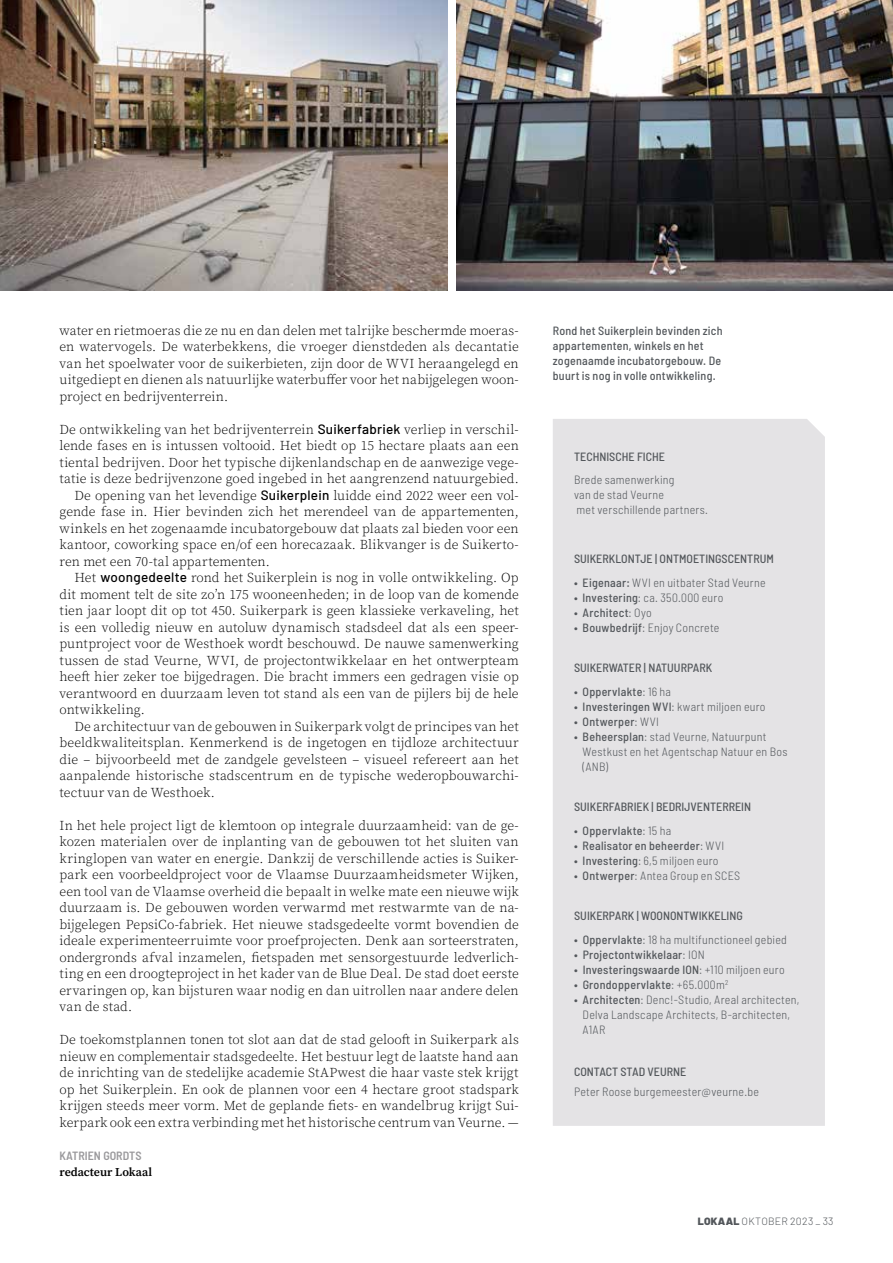
<style>
.page{position:relative;width:893px;height:1263px;background:#fff}
.page>*{position:absolute;margin:0;border:0;box-sizing:border-box;transform-origin:0 0}
.t1{font:300 13.5px/16.5px "Source Serif Pro";letter-spacing:.005em;color:#000;text-align:justify}
.t2{font:300 semi-condensed 12px/15px "Barlow";letter-spacing:.02em;color:#53575b}
.t3{font:500 semi-condensed 12px/15px "Barlow";letter-spacing:.02em;color:#53575b}
.t4{font:500 semi-condensed 12px "Barlow";color:#53575b}
.t5{font:600 12px "Source Serif Pro";color:#000}
.t6{font:600 semi-condensed 12px "Barlow";color:#9a999c}
.t7{font:300 10.5px "Barlow";letter-spacing:.025em;color:#53575b}
.s1{font-family:"Barlow";font-weight:500}
.s2{font-weight:500}
.s3{font-weight:300}
.s4{font-weight:900}
</style>
<div class="page">
<div style="left:553px;top:419px;width:272px;height:707px;background:#e4e3e5"></div>
<img style="left:457px;top:0;width:436px;height:290px">
<img style="left:1px;top:0;width:447px;height:290px">
<p class="t1" style="left:60px;top:322px;width:461px">water en rietmoeras die ze nu en dan delen met talrijke beschermde moeras&shy;en watervogels. De waterbekkens, die vroeger dienstdeden als decantatie van het spoelwater voor de suikerbieten, zijn door de WVI heraangelegd en uitgediept en dienen als natuurlijke waterbuffer voor het nabijgelegen woon&shy;project en bedrijventerrein.</p>
<p class="t1" style="left:60px;top:421px;width:461px">De ontwikkeling van het bedrijventerrein <span class="s1">Suikerfabriek</span> verliep in verschil-</p>
<p class="t1" style="left:60px;top:437px;width:461px">lende fases en is intussen voltooid. Het biedt op 15 hectare plaats aan een</p>
<p class="t1" style="left:60px;top:454px;width:461px">tiental bedrijven. Door het typische dijkenlandschap en de aanwezige vege-</p>
<p class="t1" style="left:60px;top:470px;width:461px">tatie is deze bedrijvenzone goed ingebed in het aangrenzend natuurgebied.</p>
<p class="t1" style="left:75px;top:487px;width:446px">De opening van het levendige <span class="s1">Suikerplein</span> luidde eind 2022 weer een vol-</p>
<p class="t1" style="left:60px;top:503px;width:461px">gende fase in. Hier bevinden zich het merendeel van de appartementen,</p>
<p class="t1" style="left:60px;top:520px;width:461px">winkels en het zogenaamde incubatorgebouw dat plaats zal bieden voor een</p>
<p class="t1" style="left:60px;top:536px;width:461px">kantoor, coworking space en/of een horecazaak. Blikvanger is de Suikerto-</p>
<p class="t1" style="left:60px;top:553px;width:212px">ren met een 70-tal appartementen.</p>
<p class="t1" style="left:75px;top:569px;width:446px">Het <span class="s1">woongedeelte</span> rond het Suikerplein is nog in volle ontwikkeling. Op</p>
<p class="t1" style="left:60px;top:586px;width:461px">dit moment telt de site zo’n 175 wooneenheden; in de loop van de komende</p>
<p class="t1" style="left:60px;top:602px;width:461px">tien jaar loopt dit op tot 450. Suikerpark is geen klassieke verkaveling, het</p>
<p class="t1" style="left:60px;top:619px;width:461px">is een volledig nieuw en autoluw dynamisch stadsdeel dat als een speer-</p>
<p class="t1" style="left:60px;top:635px;width:461px">puntproject voor de Westhoek wordt beschouwd. De nauwe samenwerking</p>
<p class="t1" style="left:60px;top:652px;width:461px">tussen de stad Veurne, WVI, de projectontwikkelaar en het ontwerpteam</p>
<p class="t1" style="left:60px;top:668px;width:461px">heeft hier zeker toe bijgedragen. Die bracht immers een gedragen visie op</p>
<p class="t1" style="left:60px;top:685px;width:461px">verantwoord en duurzaam leven tot stand als een van de pijlers bij de hele</p>
<p class="t1" style="left:60px;top:701px;width:87px">ontwikkeling.</p>
<p class="t1" style="left:75px;top:718px;width:446px">De architectuur van de gebouwen in Suikerpark volgt de principes van het</p>
<p class="t1" style="left:60px;top:734px;width:461px">beeldkwaliteitsplan. Kenmerkend is de ingetogen en tijdloze architectuur</p>
<p class="t1" style="left:60px;top:751px;width:461px">die – bijvoorbeeld met de zandgele gevelsteen – visueel refereert aan het</p>
<p class="t1" style="left:60px;top:767px;width:461px">aanpalende historische stadscentrum en de typische wederopbouwarchi-</p>
<p class="t1" style="left:60px;top:784px;width:157px">tectuur van de Westhoek.</p>
<p class="t1" style="left:60px;top:817px;width:461px">In het hele project ligt de klemtoon op integrale duurzaamheid: van de ge&shy;kozen materialen over de inplanting van de gebouwen tot het sluiten van kringlopen van water en energie. Dankzij de verschillende acties is Suiker&shy;park een voorbeeldproject voor de Vlaamse Duurzaamheidsmeter Wijken, een tool van de Vlaamse overheid die bepaalt in welke mate een nieuwe wijk duurzaam is. De gebouwen worden verwarmd met restwarmte van de na&shy;bijgelegen PepsiCo-fabriek. Het nieuwe stadsgedeelte vormt bovendien de ideale experimenteerruimte voor proefprojecten. Denk aan sorteerstraten, ondergronds afval inzamelen, fietspaden met sensorgestuurde ledverlich&shy;ting en een droogteproject in het kader van de Blue Deal. De stad doet eerste ervaringen op, kan bijsturen waar nodig en dan uitrollen naar andere delen van de stad.</p>
<p class="t1" style="left:60px;top:1031px;width:461px">De toekomstplannen tonen tot slot aan dat de stad gelooft in Suikerpark als nieuw en complementair stadsgedeelte. Het bestuur legt de laatste hand aan de inrichting van de stedelijke academie StAPwest die haar vaste stek krijgt op het Suikerplein. En ook de plannen voor een 4 hectare groot stadspark krijgen steeds meer vorm. Met de geplande fiets- en wandelbrug krijgt Sui&shy;kerpark ook een extra verbinding met het historische centrum van Veurne. —</p>
<p class="t6" style="left:60px;top:1148px;width:84px">KATRIEN GORDTS</p>
<p class="t5" style="left:60px;top:1164px;width:94px">redacteur Lokaal</p>
<p class="t3" style="left:553px;top:323px;width:171px">Rond het Suikerplein bevinden zich appartementen, winkels en het zogenaamde incubatorgebouw. De buurt is nog in volle ontwikkeling.</p>
<p class="t4" style="left:574px;top:449px;width:92px">TECHNISCHE FICHE</p>
<p class="t2" style="left:574px;top:472px;width:136px">Brede samenwerking<br>van de stad Veurne<br>met verschillende partners.</p>
<p class="t4" style="left:574px;top:551px;width:201px">SUIKERKLONTJE | ONTMOETINGSCENTRUM</p>
<p class="t2" style="left:574px;top:575px;width:193px"><span class="s2">• Eigenaar:</span> WVI en uitbater Stad Veurne</p>
<p class="t2" style="left:574px;top:590px;width:151px"><span class="s2">• Investering</span>: ca. 350.000 euro</p>
<p class="t3" style="left:574px;top:605px;width:79px">• Architect<span class="s3">: Oyo</span></p>
<p class="t2" style="left:574px;top:620px;width:147px"><span class="s2">• Bouwbedrijf</span>: Enjoy Concrete</p>
<p class="t4" style="left:574px;top:660px;width:140px">SUIKERWATER | NATUURPARK</p>
<p class="t3" style="left:574px;top:684px;width:99px">• Oppervlakte<span class="s3">: 16 ha</span></p>
<p class="t3" style="left:574px;top:699px;width:193px">• Investeringen WVI<span class="s3">: kwart miljoen euro</span></p>
<p class="t3" style="left:574px;top:714px;width:86px">• Ontwerper<span class="s3">: WVI</span></p>
<p class="t2" style="left:583px;top:729px;width:206px;text-indent:-9px"><span class="s2">• Beheersplan</span>: stad Veurne, Natuurpunt<br>Westkust en het Agentschap Natuur en Bos (ANB)</p>
<p class="t4" style="left:574px;top:799px;width:179px">SUIKERFABRIEK | BEDRIJVENTERREIN</p>
<p class="t3" style="left:574px;top:823px;width:98px">• Oppervlakte<span class="s3">: 15 ha</span></p>
<p class="t3" style="left:574px;top:838px;width:152px">• Realisator en beheerder<span class="s3">: WVI</span></p>
<p class="t2" style="left:574px;top:853px;width:146px"><span class="s2">• Investering</span>: 6,5 miljoen euro</p>
<p class="t2" style="left:574px;top:868px;width:168px"><span class="s2">• Ontwerper</span>: Antea Group en SCES</p>
<p class="t4" style="left:574px;top:908px;width:170px">SUIKERPARK | WOONONTWIKKELING</p>
<p class="t2" style="left:574px;top:932px;width:214px"><span class="s2">• Oppervlakte</span>: 18 ha multifunctioneel gebied</p>
<p class="t3" style="left:574px;top:947px;width:132px">• Projectontwikkelaar<span class="s3">: ION</span></p>
<p class="t3" style="left:574px;top:962px;width:212px">• Investeringswaarde ION<span class="s3">: +110 miljoen euro</span></p>
<p class="t3" style="left:574px;top:977px;width:156px">• Grondoppervlakte<span class="s3">: +65.000m</span><sup>2</sup></p>
<p class="t2" style="left:583px;top:992px;width:218px;text-indent:-9px"><span class="s2">• Architecten</span>: Denc!-Studio, Areal architecten,<br>Delva Landscape Architects, B-architecten,<br>A1AR</p>
<p class="t4" style="left:574px;top:1065px;width:114px">CONTACT STAD VEURNE</p>
<p class="t2" style="left:574px;top:1084px;width:186px">Peter Roose burgemeester@veurne.be</p>
<p class="t7" style="left:698px;top:1213px;width:137px"><span class="s4">LOKAAL</span> OKTOBER 2023 _ 33</p>
</div>
